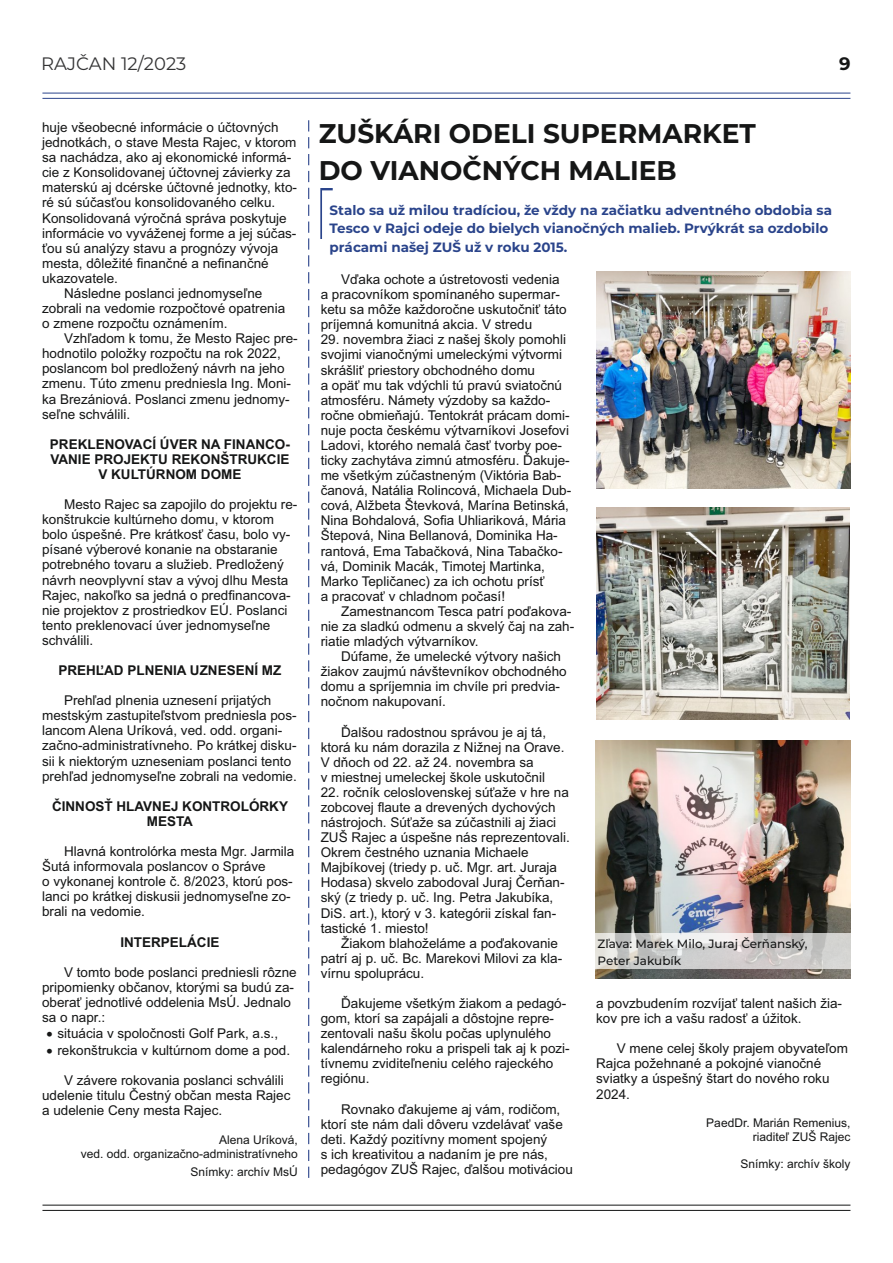
<style>
.page{position:relative;width:893px;height:1263px;background:#fff}
.page>*{position:absolute;margin:0;border:0;box-sizing:border-box;transform-origin:0 0}
.t1{font:700 27px/37.2px "Montserrat";color:#151616}
.t2{font:18px "Montserrat";color:#343435}
.t3{font:700 18px "Montserrat";color:#151616}
.t4{font:13.5px/15.1px "Arial";color:#151616}
.t5{font:700 13.5px/18.6px "Montserrat";color:#2a448b}
.t6{font:700 13.5px/15.1px "Arial";color:#151616;text-align:center}
.t7{font:12px/13.4px "Arial";color:#151616;text-align:right}
.t8{font:500 12px/16.5px "Montserrat";color:#151616}
</style>
<div class="page">
<hr style="left:42px;top:93px;width:808px;height:1px;background:#2a448b">
<hr style="left:42px;top:98px;width:808px;height:1px;background:#2a448b">
<hr style="left:42px;top:1210px;width:808px;height:1px;background:#151616">
<hr style="left:42px;top:1205px;width:808px;height:1px;background:#151616">
<svg style="left:320px;top:188px;width:13px;height:51px"></svg>
<svg style="left:308px;top:120px;width:1px;height:1058px"></svg>
<img style="left:596px;top:272px;width:254px;height:216px">
<img style="left:596px;top:507px;width:253px;height:213px">
<img style="left:595px;top:740px;width:256px;height:239px">
<div style="left:595px;top:933px;width:257px;height:35px;background:#fff;opacity:.7"></div>
<h2 class="t2" style="left:41px;top:53px;width:147px">RAJČAN 12/2023</h2>
<p class="t4" style="left:42px;top:121px;width:238px">huje všeobecné informácie o účtovných</p>
<p class="t4" style="left:42px;top:136px;width:256px">jednotkách, o stave Mesta Rajec, v ktorom</p>
<p class="t4" style="left:42px;top:151px;width:251px">sa nachádza, ako aj ekonomické informá-</p>
<p class="t4" style="left:42px;top:166px;width:250px">cie z Konsolidovanej účtovnej závierky za</p>
<p class="t4" style="left:42px;top:181px;width:256px">materskú aj dcérske účtovné jednotky, kto-</p>
<p class="t4" style="left:42px;top:196px;width:235px">ré sú súčasťou konsolidovaného celku.</p>
<p class="t4" style="left:42px;top:211px;width:246px">Konsolidovaná výročná správa poskytuje</p>
<p class="t4" style="left:42px;top:226px;width:256px">informácie vo vyváženej forme a jej súčas-</p>
<p class="t4" style="left:42px;top:242px;width:238px">ťou sú analýzy stavu a prognózy vývoja</p>
<p class="t4" style="left:42px;top:257px;width:228px">mesta, dôležité finančné a nefinančné</p>
<p class="t4" style="left:42px;top:272px;width:77px">ukazovatele.</p>
<p class="t4" style="left:64px;top:287px;width:200px">Následne poslanci jednomyseľne</p>
<p class="t4" style="left:42px;top:302px;width:245px">zobrali na vedomie rozpočtové opatrenia</p>
<p class="t4" style="left:42px;top:317px;width:187px">o zmene rozpočtu oznámením.</p>
<p class="t4" style="left:64px;top:332px;width:235px">Vzhľadom k tomu, že Mesto Rajec pre-</p>
<p class="t4" style="left:42px;top:347px;width:240px">hodnotilo položky rozpočtu na rok 2022,</p>
<p class="t4" style="left:42px;top:362px;width:244px">poslancom bol predložený návrh na jeho</p>
<p class="t4" style="left:42px;top:377px;width:250px">zmenu. Túto zmenu predniesla Ing. Moni-</p>
<p class="t4" style="left:42px;top:392px;width:249px">ka Brezániová. Poslanci zmenu jednomy-</p>
<p class="t4" style="left:42px;top:407px;width:89px">seľne schválili.</p>
<p class="t6" style="left:50px;top:438px;width:242px">PREKLENOVACÍ ÚVER NA FINANCO-<br>VANIE PROJEKTU REKONŠTRUKCIE<br>V KULTÚRNOM DOME</p>
<p class="t4" style="left:42px;top:498px;width:257px;text-indent:22px">Mesto Rajec sa zapojilo do projektu re&shy;konštrukcie kultúrneho domu, v ktorom bolo úspešné. Pre krátkosť času, bolo vy&shy;písané výberové konanie na obstaranie potrebného tovaru a služieb. Predložený návrh neovplyvní stav a vývoj dlhu Mesta Rajec, nakoľko sa jedná o predfinancova&shy;nie projektov z prostriedkov EÚ. Poslanci tento preklenovací úver jednomyseľne schválili.</p>
<p class="t6" style="left:58px;top:664px;width:225px">PREHĽAD PLNENIA UZNESENÍ MZ</p>
<p class="t4" style="left:42px;top:694px;width:256px;text-indent:22px">Prehľad plnenia uznesení prijatých mestským zastupiteľstvom predniesla pos&shy;lancom Alena Uríková, ved. odd. organi&shy;začno-administratívneho. Po krátkej disku&shy;sii k niektorým uzneseniam poslanci tento prehľad jednomyseľne zobrali na vedomie.</p>
<p class="t6" style="left:52px;top:800px;width:238px">ČINNOSŤ HLAVNEJ KONTROLÓRKY<br>MESTA</p>
<p class="t4" style="left:42px;top:845px;width:254px;text-indent:22px">Hlavná kontrolórka mesta Mgr. Jarmila Šutá informovala poslancov o Správe<br>o vykonanej kontrole č. 8/2023, ktorú pos&shy;lanci po krátkej diskusii jednomyseľne zo&shy;brali na vedomie.</p>
<p class="t6" style="left:120px;top:935px;width:101px">INTERPELÁCIE</p>
<p class="t4" style="left:42px;top:965px;width:256px;text-indent:22px">V tomto bode poslanci predniesli rôzne pripomienky občanov, ktorými sa budú za&shy;oberať jednotlivé oddelenia MsÚ. Jednalo sa o napr.:</p>
<p class="t4" style="left:47px;top:1027px;width:233px">• situácia v spoločnosti Golf Park, a.s.,</p>
<p class="t4" style="left:47px;top:1044px;width:245px">• rekonštrukcia v kultúrnom dome a pod.</p>
<p class="t4" style="left:42px;top:1074px;width:250px;text-indent:22px">V závere rokovania poslanci schválili udelenie titulu Čestný občan mesta Rajec a udelenie Ceny mesta Rajec.</p>
<p class="t7" style="left:81px;top:1134px;width:218px">Alena Uríková,<br>ved. odd. organizačno-administratívneho</p>
<p class="t7" style="left:190px;top:1166px;width:109px">Snímky: archív MsÚ</p>
<h2 class="t3" style="left:839px;top:53px;width:13px">9</h2>
<h1 class="t1" style="left:319px;top:115px;width:439px">ZUŠKÁRI ODELI SUPERMARKET<br>DO VIANOČNÝCH MALIEB</h1>
<p class="t5" style="left:330px;top:200px;width:504px">Stalo sa už milou tradíciou, že vždy na začiatku adventného obdobia sa<br>Tesco v Rajci odeje do bielych vianočných malieb. Prvýkrát sa ozdobilo prácami našej ZUŠ už v roku 2015.</p>
<p class="t4" style="left:321px;top:273px;width:247px;text-indent:21px">Vďaka ochote a ústretovosti vedenia a pracovníkom spomínaného supermar&shy;ketu sa môže každoročne uskutočniť táto príjemná komunitná akcia. V stredu</p>
<p class="t4" style="left:321px;top:333px;width:252px">29. novembra žiaci z našej školy pomohli svojimi vianočnými umeleckými výtvormi skrášliť priestory obchodného domu<br>a opäť mu tak vdýchli tú pravú sviatočnú atmosféru. Námety výzdoby sa každo&shy;ročne obmieňajú. Tentokrát prácam domi&shy;nuje pocta českému výtvarníkovi Josefovi Ladovi, ktorého nemalá časť tvorby poe&shy;ticky zachytáva zimnú atmosféru. Ďakuje&shy;me všetkým zúčastneným (Viktória Bab&shy;čanová, Natália Rolincová, Michaela Dub&shy;cová, Alžbeta Števková, Marína Betinská, Nina Bohdalová, Sofia Uhliariková, Mária Štepová, Nina Bellanová, Dominika Ha&shy;rantová, Ema Tabačková, Nina Tabačko&shy;vá, Dominik Macák, Timotej Martinka, Marko Tepličanec) za ich ochotu prísť<br>a pracovať v chladnom počasí!</p>
<p class="t4" style="left:321px;top:605px;width:255px;text-indent:21px">Zamestnancom Tesca patrí poďakova&shy;nie za sladkú odmenu a skvelý čaj na zah&shy;riatie mladých výtvarníkov.</p>
<p class="t4" style="left:321px;top:650px;width:248px;text-indent:21px">Dúfame, že umelecké výtvory našich žiakov zaujmú návštevníkov obchodného domu a spríjemnia im chvíle pri predvia&shy;nočnom nakupovaní.</p>
<p class="t4" style="left:321px;top:725px;width:245px;text-indent:21px">Ďalšou radostnou správou je aj tá, ktorá ku nám dorazila z Nižnej na Orave.<br>V dňoch od 22. až 24. novembra sa<br>v miestnej umeleckej škole uskutočnil</p>
<p class="t4" style="left:321px;top:786px;width:251px">22. ročník celoslovenskej súťaže v hre na zobcovej flaute a drevených dychových nástrojoch. Súťaže sa zúčastnili aj žiaci ZUŠ Rajec a úspešne nás reprezentovali.<br>Okrem čestného uznania Michaele Majbíkovej (triedy p. uč. Mgr. art. Juraja Hodasa) skvelo zabodoval Juraj Čerňan&shy;ský (z triedy p. uč. Ing. Petra Jakubíka, DiS. art.), ktorý v 3. kategórii získal fan&shy;tastické 1. miesto!</p>
<p class="t4" style="left:321px;top:937px;width:243px;text-indent:21px">Žiakom blahoželáme a poďakovanie patrí aj p. uč. Bc. Marekovi Milovi za kla&shy;vírnu spoluprácu.</p>
<p class="t4" style="left:321px;top:997px;width:251px;text-indent:21px">Ďakujeme všetkým žiakom a pedagó&shy;gom, ktorí sa zapájali a dôstojne repre&shy;zentovali našu školu počas uplynulého kalendárneho roku a prispeli tak aj k pozi&shy;tívnemu zviditeľneniu celého rajeckého regiónu.</p>
<p class="t4" style="left:321px;top:1102px;width:254px;text-indent:21px">Rovnako ďakujeme aj vám, rodičom, ktorí ste nám dali dôveru vzdelávať vaše deti. Každý pozitívny moment spojený<br>s ich kreativitou a nadaním je pre nás, pedagógov ZUŠ Rajec, ďalšou motiváciou</p>
<p class="t8" style="left:598px;top:936px;width:212px">Zľava: Marek Milo, Juraj Čerňanský,<br>Peter Jakubík</p>
<p class="t4" style="left:596px;top:997px;width:247px">a povzbudením rozvíjať talent našich žia&shy;kov pre ich a vašu radosť a úžitok.</p>
<p class="t4" style="left:596px;top:1042px;width:253px;text-indent:21px">V mene celej školy prajem obyvateľom<br>Rajca požehnané a pokojné vianočné sviatky a úspešný štart do nového roku<br>2024.</p>
<p class="t7" style="left:706px;top:1117px;width:146px">PaedDr. Marián Remenius, riaditeľ ZUŠ Rajec</p>
<p class="t7" style="left:740px;top:1158px;width:112px">Snímky: archív školy</p>
</div>
